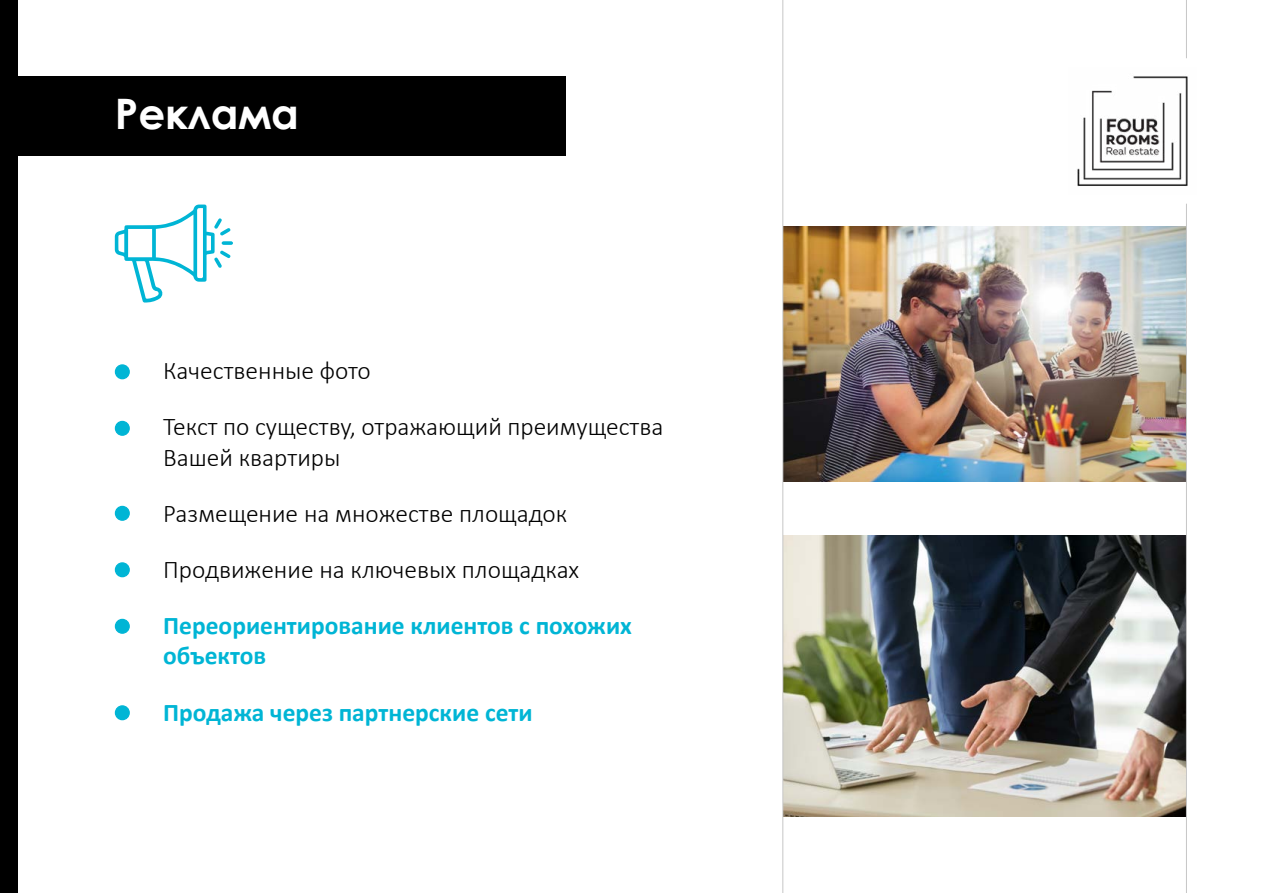
<style>
.page{position:relative;width:1263px;height:893px;background:#fff}
.page>*{position:absolute;margin:0;border:0;box-sizing:border-box;transform-origin:0 0}
.t1{font:700 42px "Century Gothic";color:#fff}
.t2{font:300 25.5px/56.1px "Calibri";color:#000}
.t3{font:700 25.5px/30.6px "Calibri";color:#00b5d5}
</style>
<div class="page">
<img style="left:783px;top:226px;width:403px;height:256px">
<img style="left:783px;top:536px;width:403px;height:280px">
<hr style="left:1186px;top:204px;width:1px;height:689px;background:#c6c6c6">
<hr style="left:1186px;top:0;width:1px;height:58px;background:#c6c6c6">
<img style="left:1077px;top:76px;width:111px;height:111px">
<div style="left:0;top:77px;width:566px;height:79px;background:#000"></div>
<hr style="left:782px;top:0;width:1px;height:893px;background:#c6c6c6">
<div style="left:115px;top:365px;width:14px;height:14px;background:#00b5d5;border-radius:50%"></div>
<div style="left:115px;top:364px;width:15px;height:15px;border:1px solid #00b5d5;border-radius:50%"></div>
<div style="left:115px;top:421px;width:14px;height:14px;background:#00b5d5;border-radius:50%"></div>
<div style="left:115px;top:421px;width:15px;height:15px;border:1px solid #00b5d5;border-radius:50%"></div>
<div style="left:115px;top:506px;width:14px;height:14px;background:#00b5d5;border-radius:50%"></div>
<div style="left:115px;top:506px;width:15px;height:15px;border:1px solid #00b5d5;border-radius:50%"></div>
<div style="left:115px;top:563px;width:14px;height:14px;background:#00b5d5;border-radius:50%"></div>
<div style="left:115px;top:562px;width:15px;height:15px;border:1px solid #00b5d5;border-radius:50%"></div>
<div style="left:115px;top:619px;width:14px;height:14px;background:#00b5d5;border-radius:50%"></div>
<div style="left:115px;top:619px;width:15px;height:15px;border:1px solid #00b5d5;border-radius:50%"></div>
<div style="left:115px;top:706px;width:14px;height:14px;background:#00b5d5;border-radius:50%"></div>
<div style="left:115px;top:705px;width:15px;height:15px;border:1px solid #00b5d5;border-radius:50%"></div>
<svg style="left:115px;top:205px;width:118px;height:98px"></svg>
<div style="left:0;top:0;width:17px;height:893px;background:#000"></div>
<h1 class="t1" style="left:115px;top:82px;width:186px">Реклама</h1>
<p class="t2" style="left:163px;top:342px;width:502px">Качественные фото<br>Текст по существу, отражающий преимущества</p>
<p class="t2" style="left:163px;top:429px;width:179px">Вашей квартиры</p>
<p class="t2" style="left:163px;top:485px;width:417px">Размещение на множестве площадок<br>Продвижение на ключевых площадках</p>
<p class="t3" style="left:163px;top:610px;width:470px">Переориентирование клиентов с похожих объектов</p>
<p class="t3" style="left:163px;top:696px;width:371px">Продажа через партнерские сети</p>
</div>
